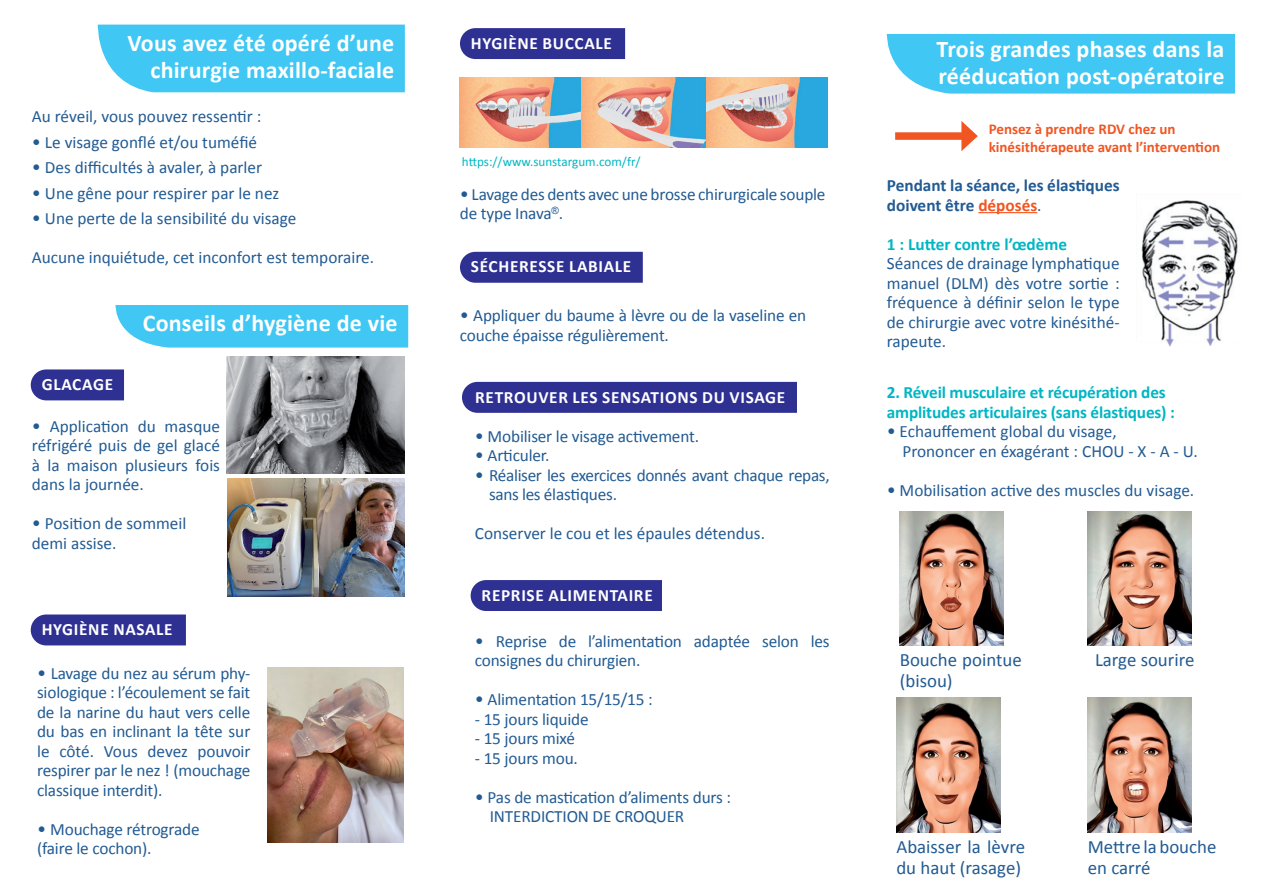
<style>
.page{position:relative;width:1263px;height:893px;background:#fff}
.page>*{position:absolute;margin:0;border:0;box-sizing:border-box;transform-origin:0 0}
.t1{font:700 24px/27px "Calibri";letter-spacing:.01em;color:#fff;text-align:right}
.t2{font:18.9px/21.3px "Calibri";color:#225b93}
.t3{font:17.25px/19.5px "Calibri";letter-spacing:-.01em;color:#225b93}
.t4{font:700 17.25px "Calibri";letter-spacing:.04em;color:#fff}
.t5{font:700 17.25px/19.5px "Calibri";letter-spacing:-.01em;color:#00b6c4}
.t6{font:700 17.25px/19.5px "Calibri";color:#225b93}
.t7{font:700 15px/18px "Calibri";color:#f15622}
.t8{font:13.2px "Calibri";color:#00b6c4}
.s1{font-family:"DINAREG"}
.s2{color:#f15622}
.s3{font-weight:400}
</style>
<div class="page">
<div style="left:462px;top:382px;width:335px;height:31px;background:#2e3092"></div>
<div style="left:97px;top:25px;width:308px;height:67px;background:#40c7f4"></div>
<div style="left:115px;top:305px;width:293px;height:43px;background:#40c7f4"></div>
<hr style="left:978px;top:212px;width:59px;height:1px;background:#f15622">
<div style="left:460px;top:28px;width:165px;height:31px;background:#2e3092"></div>
<div style="left:460px;top:252px;width:183px;height:31px;background:#2e3092"></div>
<div style="left:886px;top:34px;width:349px;height:60px;background:#40c7f4"></div>
<img style="left:267px;top:667px;width:136px;height:176px">
<img style="left:460px;top:77px;width:124px;height:71px">
<img style="left:582px;top:77px;width:245px;height:70px">
<div style="left:31px;top:369px;width:93px;height:31px;background:#2e3092"></div>
<img style="left:226px;top:356px;width:178px;height:118px">
<img style="left:227px;top:479px;width:178px;height:117px">
<div style="left:31px;top:614px;width:155px;height:31px;background:#2e3092"></div>
<div style="left:471px;top:580px;width:191px;height:31px;background:#2e3092"></div>
<div style="left:895px;top:132px;width:73px;height:8px;background:#f15622"></div>
<svg style="left:961px;top:121px;width:17px;height:30px"></svg>
<img style="left:1141px;top:200px;width:97px;height:147px">
<img style="left:1088px;top:512px;width:103px;height:134px">
<img style="left:897px;top:698px;width:103px;height:134px">
<img style="left:900px;top:512px;width:103px;height:134px">
<img style="left:1088px;top:698px;width:103px;height:134px">
<h1 class="t1" style="left:128px;top:28px;width:268px">Vous avez été opéré d’une chirurgie maxillo-faciale</h1>
<p class="t3" style="left:32px;top:106px;width:231px">Au réveil, vous pouvez ressentir :</p>
<p class="t3" style="left:32px;top:132px;width:227px"><span class="s1">•</span> Le visage gonflé et/ou tuméfié</p>
<p class="t3" style="left:32px;top:157px;width:232px"><span class="s1">•</span> Des difficultés à avaler, à parler</p>
<p class="t3" style="left:32px;top:183px;width:249px"><span class="s1">•</span> Une gêne pour respirer par le nez</p>
<p class="t3" style="left:32px;top:208px;width:266px"><span class="s1">•</span> Une perte de la sensibilité du visage</p>
<p class="t3" style="left:32px;top:247px;width:344px">Aucune inquiétude, cet inconfort est temporaire.</p>
<p class="t4" style="left:42px;top:372px;width:73px">GLACAGE</p>
<h1 class="t1" style="left:143px;top:309px;width:256px">Conseils d’hygiène de vie</h1>
<p class="t3" style="left:32px;top:416px;width:190px;text-align:justify"><span class="s1">•</span> Application du masque réfrigéré puis de gel glacé à la maison plusieurs fois dans la journée.</p>
<p class="t3" style="left:32px;top:513px;width:156px"><span class="s1">•</span> Position de sommeil demi assise.</p>
<p class="t4" style="left:42px;top:617px;width:132px">HYGIÈNE NASALE</p>
<p class="t3" style="left:37px;top:663px;width:215px;text-align:justify"><span class="s1">•</span> Lavage du nez au sérum phy&shy;siologique : l’écoulement se fait de la narine du haut vers celle du bas en inclinant la tête sur le côté. Vous devez pouvoir respirer par le nez ! (mouchage classique interdit).</p>
<p class="t3" style="left:37px;top:819px;width:164px"><span class="s1">•</span> Mouchage rétrograde (faire le cochon).</p>
<p class="t4" style="left:471px;top:31px;width:142px">HYGIÈNE BUCCALE</p>
<p class="t8" style="left:462px;top:152px;width:180px">https://www.sunstargum.com/fr/</p>
<p class="t3" style="left:460px;top:184px;width:367px"><span class="s1">•</span> Lavage des dents avec une brosse chirurgicale souple de type Inava<sup>®</sup>.</p>
<p class="t4" style="left:471px;top:254px;width:162px">SÉCHERESSE LABIALE</p>
<p class="t3" style="left:460px;top:305px;width:348px"><span class="s1">•</span> Appliquer du baume à lèvre ou de la vaseline en couche épaisse régulièrement.</p>
<p class="t4" style="left:475px;top:385px;width:312px">RETROUVER LES SENSATIONS DU VISAGE</p>
<p class="t3" style="left:475px;top:426px;width:226px"><span class="s1">•</span> Mobiliser le visage activement.</p>
<p class="t3" style="left:475px;top:445px;width:76px"><span class="s1">•</span> Articuler.</p>
<p class="t3" style="left:489px;top:465px;width:342px;text-indent:-14px"><span class="s1">•</span> Réaliser les exercices donnés avant chaque repas, sans les élastiques.</p>
<p class="t3" style="left:475px;top:523px;width:292px">Conserver le cou et les épaules détendus.</p>
<p class="t4" style="left:482px;top:583px;width:173px">REPRISE ALIMENTAIRE</p>
<p class="t3" style="left:475px;top:631px;width:356px"><span class="s1">•</span> Reprise de l’alimentation adaptée selon les consignes du chirurgien.</p>
<p class="t3" style="left:475px;top:689px;width:179px"><span class="s1">•</span> Alimentation 15/15/15 :</p>
<p class="t3" style="left:475px;top:709px;width:115px">- 15 jours liquide</p>
<p class="t3" style="left:475px;top:728px;width:102px">- 15 jours mixé</p>
<p class="t3" style="left:475px;top:748px;width:105px">- 15 jours mou.</p>
<p class="t3" style="left:490px;top:787px;width:243px;text-indent:-15px"><span class="s1">•</span> Pas de mastication d’aliments durs :<br>INTERDICTION DE CROQUER</p>
<h1 class="t1" style="left:936px;top:35px;width:289px;text-align:left">Trois grandes phases dans la rééducation post-opératoire</h1>
<p class="t7" style="left:989px;top:120px;width:233px">Pensez à prendre RDV chez un kinésithérapeute avant l’intervention</p>
<p class="t6" style="left:887px;top:175px;width:234px">Pendant la séance, les élastiques doivent être <span class="s2">déposés</span><span class="s3">.</span></p>
<p class="t5" style="left:887px;top:234px;width:182px">1 : Lutter contre l’œdème</p>
<p class="t3" style="left:887px;top:253px;width:234px;text-align:justify">Séances de drainage lymphatique manuel (DLM) dès votre sortie : fréquence à définir selon le type de chirurgie avec votre kinésithé&shy;rapeute.</p>
<p class="t5" style="left:887px;top:382px;width:290px">2. Réveil musculaire et récupération des amplitudes articulaires (sans élastiques) :</p>
<p class="t3" style="left:902px;top:421px;width:297px;text-indent:-16px"><span class="s1">•</span> Echauffement global du visage,<br>Prononcer en éxagérant : CHOU - X - A - U.</p>
<p class="t3" style="left:887px;top:480px;width:309px"><span class="s1">•</span> Mobilisation active des muscles du visage.</p>
<p class="t2" style="left:900px;top:649px;width:123px">Bouche pointue (bisou)</p>
<p class="t2" style="left:1095px;top:649px;width:101px">Large sourire</p>
<p class="t2" style="left:896px;top:835px;width:130px">Abaisser la lèvre du haut (rasage)</p>
<p class="t2" style="left:1088px;top:835px;width:130px">Mettre la bouche en carré</p>
</div>
